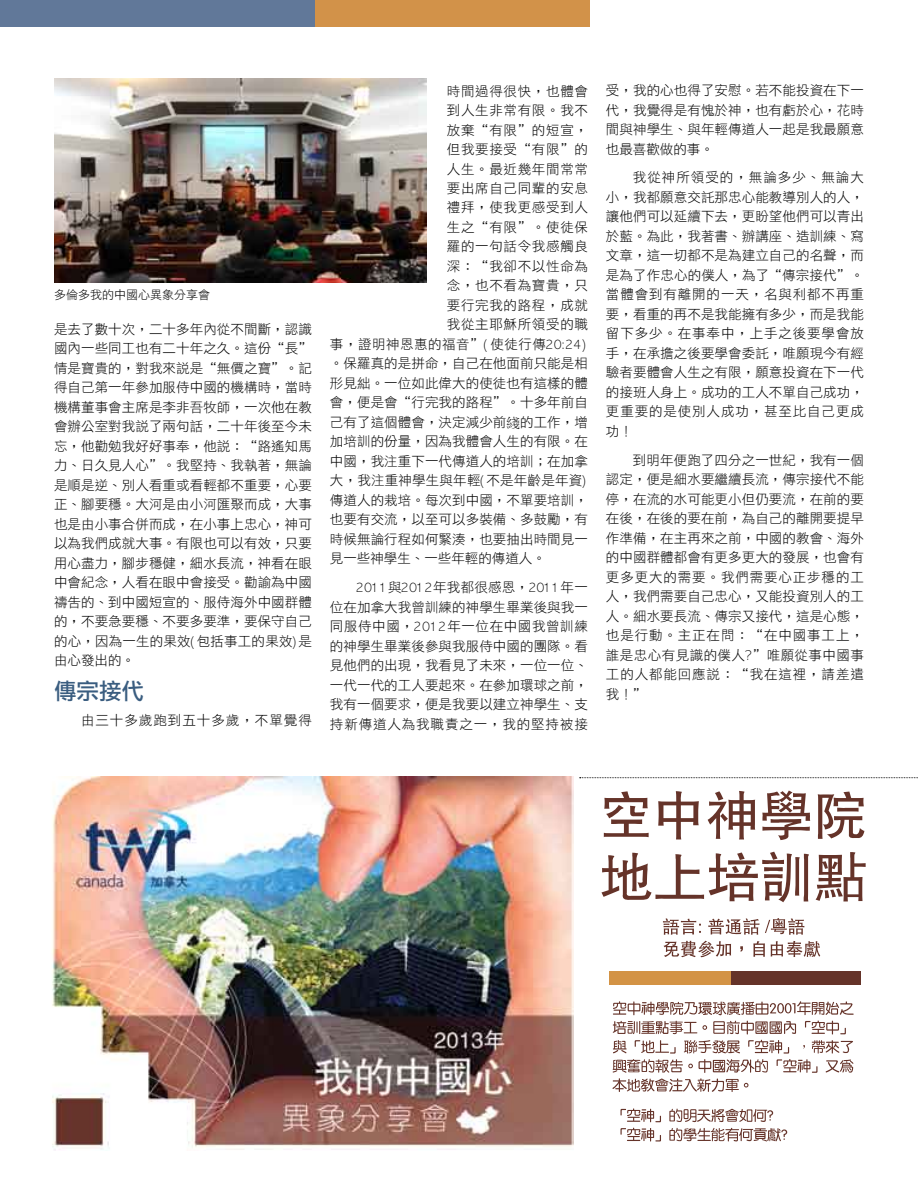
<style>
.page{position:relative;width:918px;height:1188px;background:#fff}
.page>*{position:absolute;margin:0;border:0;box-sizing:border-box;transform-origin:0 0}
.t1{font:22.5px "DF Li Hei Md HK BF";color:#3a5d80}
.t2{font:13.5px/19.5px "DF Li Hei Lt HK BF";letter-spacing:.005em;color:#000;text-align:justify}
.t3{font:13.5px "DF Li Hei Lt HK BF";letter-spacing:.05em;color:#000}
.t4{font:13.5px "DF Li Hei Lt HK BF";letter-spacing:.04em;color:#000}
.t5{font:13.5px "DF Li Hei Lt HK BF";letter-spacing:.075em;color:#000}
.t6{font:12px "DF Li Hei Lt HK BF";color:#000}
.s1{font-family:"P Ming Li U"}
</style>
<div class="page">
<div style="left:0;top:0;width:315px;height:27px;background:#617899"></div>
<div style="left:315px;top:0;width:274px;height:27px;background:#d29249"></div>
<img style="left:54px;top:79px;width:373px;height:203px">
<img style="left:52px;top:777px;width:522px;height:374px">
<svg style="left:603px;top:791px;width:46px;height:46px"></svg>
<svg style="left:658px;top:791px;width:41px;height:48px"></svg>
<svg style="left:708px;top:791px;width:47px;height:48px"></svg>
<svg style="left:762px;top:790px;width:48px;height:50px"></svg>
<svg style="left:818px;top:792px;width:46px;height:47px"></svg>
<svg style="left:602px;top:852px;width:207px;height:50px"></svg>
<svg style="left:816px;top:852px;width:50px;height:49px"></svg>
<svg style="left:612px;top:1001px;width:242px;height:91px"></svg>
<svg style="left:620px;top:1108px;width:41px;height:14px"></svg>
<svg style="left:620px;top:1128px;width:41px;height:14px"></svg>
<svg style="left:669px;top:1109px;width:118px;height:33px"></svg>
<div style="left:609px;top:972px;width:143px;height:13px;background:#d39345"></div>
<div style="left:731px;top:972px;width:130px;height:13px;background:#653329"></div>
<svg style="left:663px;top:918px;width:38px;height:17px"></svg>
<svg style="left:708px;top:918px;width:51px;height:17px"></svg>
<svg style="left:765px;top:918px;width:39px;height:17px"></svg>
<svg style="left:664px;top:941px;width:67px;height:16px"></svg>
<svg style="left:740px;top:946px;width:3px;height:6px"></svg>
<svg style="left:753px;top:941px;width:12px;height:16px"></svg>
<svg style="left:771px;top:941px;width:49px;height:16px"></svg>
<svg style="left:580px;top:777px;width:338px;height:1px"></svg>
<p class="t6" style="left:54px;top:289px;width:157px">多倫多我的中國心異象分享會</p>
<p class="t2" style="left:54px;top:320px;width:260px">是去了數十次，二十多年內從不間斷，認識國內一些同工也有二十年之久。這份“長”情是寶貴的，對我來說是“無價之寶”。記得自己第一年參加服侍中國的機構時，當時機構董事會主席是李非吾牧師，一次他在教會辦公室對我說了兩句話，二十年後至今未忘，他勸勉我好好事奉，他說：“路遙知馬力、日久見人心”。我堅持、我執著，無論是順是逆、別人看重或看輕都不重要，心要正、腳要穩。大河是由小河匯聚而成，大事也是由小事合併而成，在小事上忠心，神可以為我們成就大事。有限也可以有效，只要用心盡力，腳步穩健，細水長流，神看在眼中會紀念，人看在眼中會接受。勸諭為中國禱告的、到中國短宣的、服侍海外中國群體的，不要急要穩、不要多要準，要保守自己的心，因為一生的果效(包括事工的果效)是由心發出的。</p>
<h1 class="t1" style="left:54px;top:680px;width:91px">傳宗接代</h1>
<p class="t5" style="left:81px;top:714px;width:232px">由三十多歲跑到五十多歲，不單覺得</p>
<p class="t3" style="left:447px;top:84px;width:143px">時間過得很快，也體會</p>
<p class="t3" style="left:447px;top:103px;width:143px">到人生非常有限。我不</p>
<p class="t2" style="left:447px;top:121px;width:143px">放棄“有限”的短宣，</p>
<p class="t2" style="left:447px;top:140px;width:143px">但我要接受“有限”的</p>
<p class="t3" style="left:447px;top:162px;width:143px">人生。最近幾年間常常</p>
<p class="t3" style="left:447px;top:181px;width:143px">要出席自己同輩的安息</p>
<p class="t3" style="left:447px;top:201px;width:143px">禮拜，使我更感受到人</p>
<p class="t2" style="left:447px;top:218px;width:143px">生之“有限”。使徒保</p>
<p class="t3" style="left:447px;top:240px;width:143px">羅的一句話令我感觸良</p>
<p class="t3" style="left:447px;top:259px;width:143px">深：“我卻不以性命為</p>
<p class="t2" style="left:447px;top:277px;width:143px">念，也不看為寶貴，只</p>
<p class="t3" style="left:447px;top:298px;width:143px">要行完我的路程，成就</p>
<p class="t3" style="left:447px;top:318px;width:143px">我從主耶穌所領受的職</p>
<p class="t4" style="left:330px;top:337px;width:260px">事，證明神恩惠的福音”(使徒行傳20:24)</p>
<p class="t2" style="left:330px;top:355px;width:259px">。保羅真的是拼命，自己在他面前只能是相</p>
<p class="t2" style="left:330px;top:374px;width:259px">形見絀。一位如此偉大的使徒也有這樣的體</p>
<p class="t2" style="left:330px;top:394px;width:259px">會，便是會“行完我的路程”。十多年前自</p>
<p class="t2" style="left:330px;top:413px;width:259px">己有了這個體會，決定減少前<span class="s1">綫</span>的工作，增</p>
<p class="t2" style="left:330px;top:433px;width:259px">加培訓的份量，因為我體會人生的有限。在</p>
<p class="t2" style="left:330px;top:452px;width:259px">中國，我注重下一代傳道人的培訓；在加拿</p>
<p class="t2" style="left:330px;top:472px;width:260px">大，我注重神學生與年輕(不是年齡是年資)</p>
<p class="t2" style="left:330px;top:491px;width:259px">傳道人的栽培。每次到中國，不單要培訓，</p>
<p class="t2" style="left:330px;top:511px;width:259px">也要有交流，以至可以多裝備、多鼓勵，有</p>
<p class="t2" style="left:330px;top:530px;width:259px">時候無論行程如何緊湊，也要抽出時間見一</p>
<p class="t2" style="left:330px;top:550px;width:217px">見一些神學生、一些年輕的傳道人。</p>
<p class="t2" style="left:330px;top:578px;width:259px;text-indent:27px">2011與2012年我都很感恩，2011年一位在加拿大我曾訓練的神學生畢業後與我一同服侍中國，2012年一位在中國我曾訓練的神學生畢業後參與我服侍中國的團隊。看見他們的出現，我看見了未來，一位一位、一代一代的工人要起來。在參加環球之前，我有一個要求，便是我要以建立神學生、支持新傳道人為我職責之一，我的堅持被接</p>
<p class="t2" style="left:606px;top:81px;width:259px">受，我的心也得了安慰。若不能投資在下一代，我覺得是有愧於神，也有虧於心，花時間與神學生、與年輕傳道人一起是我最願意也最喜歡做的事。</p>
<p class="t2" style="left:606px;top:169px;width:259px;text-indent:27px">我從神所領受的，無論多少、無論大小，我都願意交託那忠心能教導別人的人，讓他們可以延續下去，更盼望他們可以青出於藍。為此，我著書、辦講座、造訓練、寫文章，這一切都不是為建立自己的名聲，而是為了作忠心的僕人，為了“傳宗接代”。當體會到有離開的一天，名與利都不再重要，看重的再不是我能擁有多少，而是我能留下多少。在事奉中，上手之後要學會放手，在承擔之後要學會委託，唯願現今有經驗者要體會人生之有限，願意投資在下一代的接班人身上。成功的工人不單自己成功，更重要的是使別人成功，甚至比自己更成功！</p>
<p class="t2" style="left:606px;top:451px;width:260px;text-indent:27px">到明年便跑了四分之一世紀，我有一個認定，便是細水要繼續長流，傳宗接代不能停，在流的水可能更小但仍要流，在前的要在後，在後的要在前，為自己的離開要提早作準備，在主再來之前，中國的教會、海外的中國群體都會有更多更大的發展，也會有更多更大的需要。我們需要心正步穩的工人，我們需要自己忠心，又能投資別人的工人。細水要長流、傳宗又接代，這是心態，也是行動。主正在問：“在中國事工上，誰是忠心有見識的僕人?”唯願從事中國事工的人都能回應說：“我在這裡，請差遣我！”</p>
</div>
